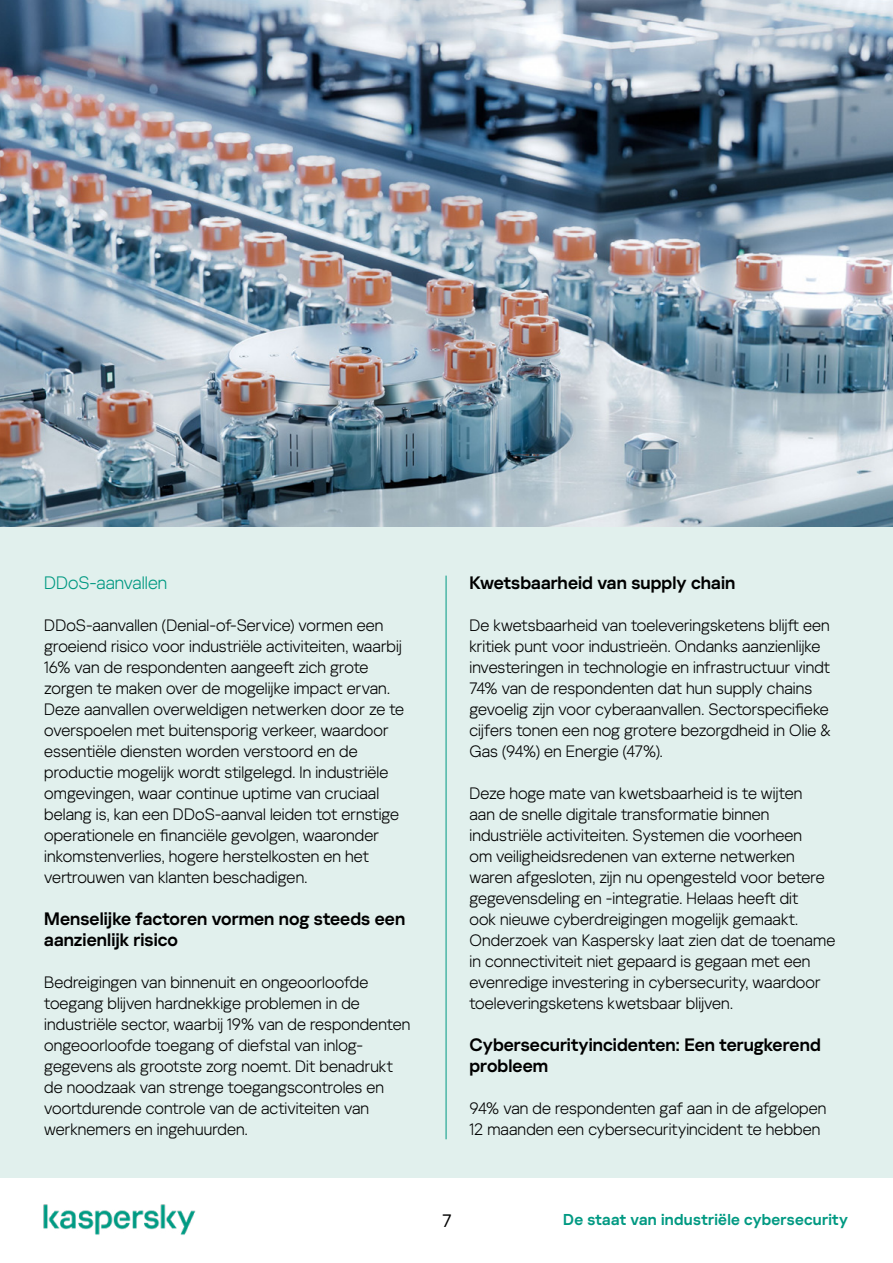
<style>
.page{position:relative;width:893px;height:1263px;background:#fff}
.page>*{position:absolute;margin:0;border:0;box-sizing:border-box;transform-origin:0 0}
.t1{font:600 18px/21px "Kaspersky Sans Display";letter-spacing:.005em;color:#000}
.t2{font:300 18px "Kaspersky Sans Display";color:#009982}
.t3{font:18px "Kaspersky Sans Display";color:#000}
.t4{font:300 16.5px/21px "Kaspersky Sans Display";letter-spacing:.005em;color:#000}
.t5{font:600 15.75px "Kaspersky Sans Display";letter-spacing:.02em;color:#009982}
</style>
<div class="page">
<div style="left:0;top:0;width:893px;height:1178px;background:#e1f0ed"></div>
<img style="left:43px;top:1204px;width:153px;height:31px">
<hr style="left:446px;top:576px;width:1px;height:563px;background:#009982">
<img style="left:0;top:0;width:893px;height:526px">
<p class="t2" style="left:44px;top:570px;width:124px">DDoS-aanvallen</p>
<p class="t4" style="left:44px;top:614px;width:361px">DDoS-aanvallen (Denial-of-Service) vormen een groeiend risico voor industriële activiteiten, waarbij 16% van de respondenten aangeeft zich grote zorgen te maken over de mogelijke impact ervan.<br>Deze aanvallen overweldigen netwerken door ze te overspoelen met buitensporig verkeer, waardoor essentiële diensten worden verstoord en de productie mogelijk wordt stilgelegd. In industriële omgevingen, waar continue uptime van cruciaal belang is, kan een DDoS-aanval leiden tot ernstige operationele en financiële gevolgen, waaronder inkomstenverlies, hogere herstelkosten en het vertrouwen van klanten beschadigen.</p>
<p class="t1" style="left:44px;top:907px;width:362px">Menselijke factoren vormen nog steeds een aanzienlijk risico</p>
<p class="t4" style="left:44px;top:971px;width:368px">Bedreigingen van binnenuit en ongeoorloofde toegang blijven hardnekkige problemen in de industriële sector, waarbij 19% van de respondenten ongeoorloofde toegang of diefstal van inlog&shy;gegevens als grootste zorg noemt. Dit benadrukt de noodzaak van strenge toegangscontroles en voortdurende controle van de activiteiten van werknemers en ingehuurden.</p>
<p class="t1" style="left:469px;top:571px;width:267px">Kwetsbaarheid van supply chain</p>
<p class="t4" style="left:469px;top:614px;width:362px">De kwetsbaarheid van toeleveringsketens blijft een kritiek punt voor industrieën. Ondanks aanzienlijke investeringen in technologie en infrastructuur vindt 74% van de respondenten dat hun supply chains gevoelig zijn voor cyberaanvallen. Sectorspecifieke cijfers tonen een nog grotere bezorgdheid in Olie &amp; Gas (94%) en Energie (47%).</p>
<p class="t4" style="left:469px;top:782px;width:367px">Deze hoge mate van kwetsbaarheid is te wijten<br>aan de snelle digitale transformatie binnen industriële activiteiten. Systemen die voorheen<br>om veiligheidsredenen van externe netwerken waren afgesloten, zijn nu opengesteld voor betere gegevensdeling en -integratie. Helaas heeft dit<br>ook nieuwe cyberdreigingen mogelijk gemaakt.<br>Onderzoek van Kaspersky laat zien dat de toename in connectiviteit niet gepaard is gegaan met een evenredige investering in cybersecurity, waardoor toeleveringsketens kwetsbaar blijven.</p>
<p class="t1" style="left:469px;top:1033px;width:353px">Cybersecurityincidenten: Een terugkerend probleem</p>
<p class="t4" style="left:469px;top:1097px;width:358px">94% van de respondenten gaf aan in de afgelopen<br>12 maanden een cybersecurityincident te hebben</p>
<p class="t3" style="left:442px;top:1207px;width:11px">7</p>
<p class="t5" style="left:563px;top:1208px;width:286px">De staat van industriële cybersecurity</p>
</div>
